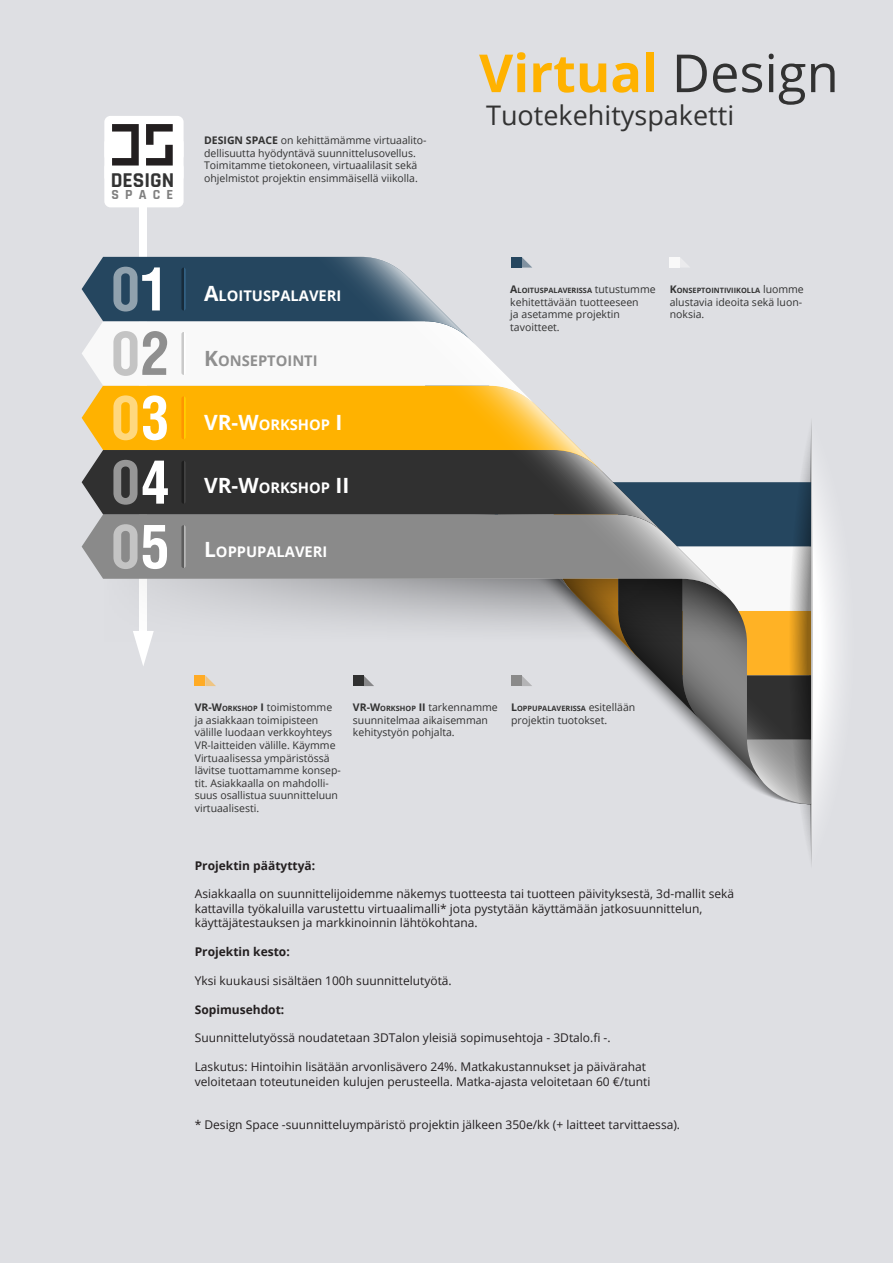
<style>
.page{position:relative;width:893px;height:1263px;background:#fff}
.page>*{position:absolute;margin:0;border:0;box-sizing:border-box;transform-origin:0 0}
.t1{font:700 52.5px "Open Sans";color:#ffb200}
.t2{font:27px "Open Sans";color:#323232}
.t3{font:700 21.3px "Rajdhani";color:#333}
.t4{font:700 14.7px "Open Sans";color:#fff}
.t5{font:700 14.7px "Open Sans";color:#8f8f8f}
.t6{font:700 13.95px "Rajdhani";color:#7f7f7f}
.t7{font:12px "Open Sans";color:#231f20}
.t8{font:700 12px "Open Sans";color:#231f20}
.t9{font:10.5px/12.6px "Open Sans";color:#323232}
.t10{font:700 7.35px "Open Sans";color:#323232}
.s1{font-weight:700}
.s2{font-size:21px}
.s3{font-weight:400;color:#323232}
.s4{font-size:10.5px}
.s5{font-weight:400;font-size:10.5px}
.s6{font-weight:700;font-size:7.35px}
</style>
<div class="page">
<div style="left:0;top:95px;width:893px;height:891px;background:#dedfe3"></div>
<div style="left:139px;top:189px;width:7px;height:444px;background:#fff"></div>
<svg style="left:82px;top:257px;width:758px;height:607px"></svg>
<div style="left:104px;top:162px;width:80px;height:45px;background:#fff;border-radius:6px"></div>
<div style="left:104px;top:137px;width:80px;height:46px;background:#fff;border-radius:6px"></div>
<div style="left:104px;top:116px;width:80px;height:46px;background:#fff;border-radius:6px"></div>
<svg style="left:112px;top:124px;width:27px;height:42px"></svg>
<svg style="left:146px;top:124px;width:27px;height:42px"></svg>
<div style="left:0;top:940px;width:893px;height:323px;background:#dedfe3"></div>
<div style="left:0;top:0;width:893px;height:104px;background:#dedfe3"></div>
<p class="t3" style="left:111px;top:167px;width:65px">DESIGN</p>
<p class="t6" style="left:112px;top:186px;width:63px">S P A C E</p>
<p class="t9" style="left:204px;top:134px;width:224px"><span class="s1">DESIGN SPACE</span> on kehittämämme virtuaalito&shy;dellisuutta hyödyntävä suunnittelusovellus.</p>
<p class="t9" style="left:204px;top:159px;width:215px">Toimitamme tietokoneen, virtuaalilasit sekä ohjelmistot projektin ensimmäisellä viikolla.</p>
<p class="t4" style="left:204px;top:285px;width:139px"><span class="s2">A</span>LOITUSPALAVERI</p>
<p class="t5" style="left:204px;top:350px;width:115px"><span class="s2">K</span>ONSEPTOINTI</p>
<p class="t4" style="left:204px;top:414px;width:136px"><span class="s2">VR-W</span>ORKSHOP <span class="s2">I</span></p>
<p class="t4" style="left:204px;top:478px;width:138px"><span class="s2">VR-W</span>ORKSHOP <span class="s2">II</span></p>
<p class="t4" style="left:204px;top:541px;width:125px"><span class="s2">L</span>OPPUPALAVERI</p>
<p class="t1" style="left:479px;top:36px;width:361px">Virtual <span class="s3">Design</span></p>
<p class="t2" style="left:486px;top:96px;width:250px">Tuotekehityspaketti</p>
<p class="t10" style="left:510px;top:285px;width:147px"><span class="s4">A</span>LOITUSPALAVERISSA <span class="s5">tutustumme</span></p>
<p class="t9" style="left:510px;top:295px;width:130px">kehitettävään tuotteeseen ja asetamme projektin tavoitteet.</p>
<p class="t10" style="left:670px;top:285px;width:136px"><span class="s4">K</span>ONSEPTOINTIVIIKOLLA <span class="s5">luomme</span></p>
<p class="t9" style="left:670px;top:295px;width:134px">alustavia ideoita sekä luon&shy;noksia.</p>
<p class="t9" style="left:195px;top:701px;width:148px"><span class="s1">VR-W</span><span class="s6">ORKSHOP</span> <span class="s1">I</span> toimistomme ja asiakkaan toimipisteen välille luodaan verkkoyhteys<br>VR-laitteiden välille. Käymme<br>Virtuaalisessa ympäristössä lävitse tuottamamme konsep&shy;tit. Asiakkaalla on mahdolli&shy;suus osallistua suunnitteluun virtuaalisesti.</p>
<p class="t9" style="left:353px;top:701px;width:146px"><span class="s1">VR-W</span><span class="s6">ORKSHOP</span> <span class="s1">II</span> tarkennamme suunnitelmaa aikaisemman kehitystyön pohjalta.</p>
<p class="t10" style="left:511px;top:703px;width:126px"><span class="s4">L</span>OPPUPALAVERISSA <span class="s5">esitellään</span></p>
<p class="t9" style="left:511px;top:713px;width:98px">projektin tuotokset.</p>
<p class="t8" style="left:195px;top:857px;width:122px">Projektin päätyttyä:</p>
<p class="t7" style="left:195px;top:886px;width:541px">Asiakkaalla on suunnittelijoidemme näkemys tuotteesta tai tuotteen päivityksestä, 3d-mallit sekä</p>
<p class="t7" style="left:195px;top:900px;width:509px">kattavilla työkaluilla varustettu virtuaalimalli* jota pystytään käyttämään jatkosuunnittelun,</p>
<p class="t7" style="left:195px;top:915px;width:284px">käyttäjätestauksen ja markkinoinnin lähtökohtana.</p>
<p class="t8" style="left:195px;top:943px;width:97px">Projektin kesto:</p>
<p class="t7" style="left:195px;top:972px;width:259px">Yksi kuukausi sisältäen 100h suunnittelutyötä.</p>
<p class="t8" style="left:195px;top:1001px;width:91px">Sopimusehdot:</p>
<p class="t7" style="left:195px;top:1030px;width:417px">Suunnittelutyössä noudatetaan 3DTalon yleisiä sopimusehtoja - 3Dtalo.fi -.</p>
<p class="t7" style="left:195px;top:1059px;width:453px">Laskutus: Hintoihin lisätään arvonlisävero 24%. Matkakustannukset ja päivärahat</p>
<p class="t7" style="left:195px;top:1073px;width:457px">veloitetaan toteutuneiden kulujen perusteella. Matka-ajasta veloitetaan 60 €/tunti</p>
<p class="t7" style="left:195px;top:1116px;width:487px">* Design Space -suunnitteluympäristö projektin jälkeen 350e/kk (+ laitteet tarvittaessa).</p>
</div>
